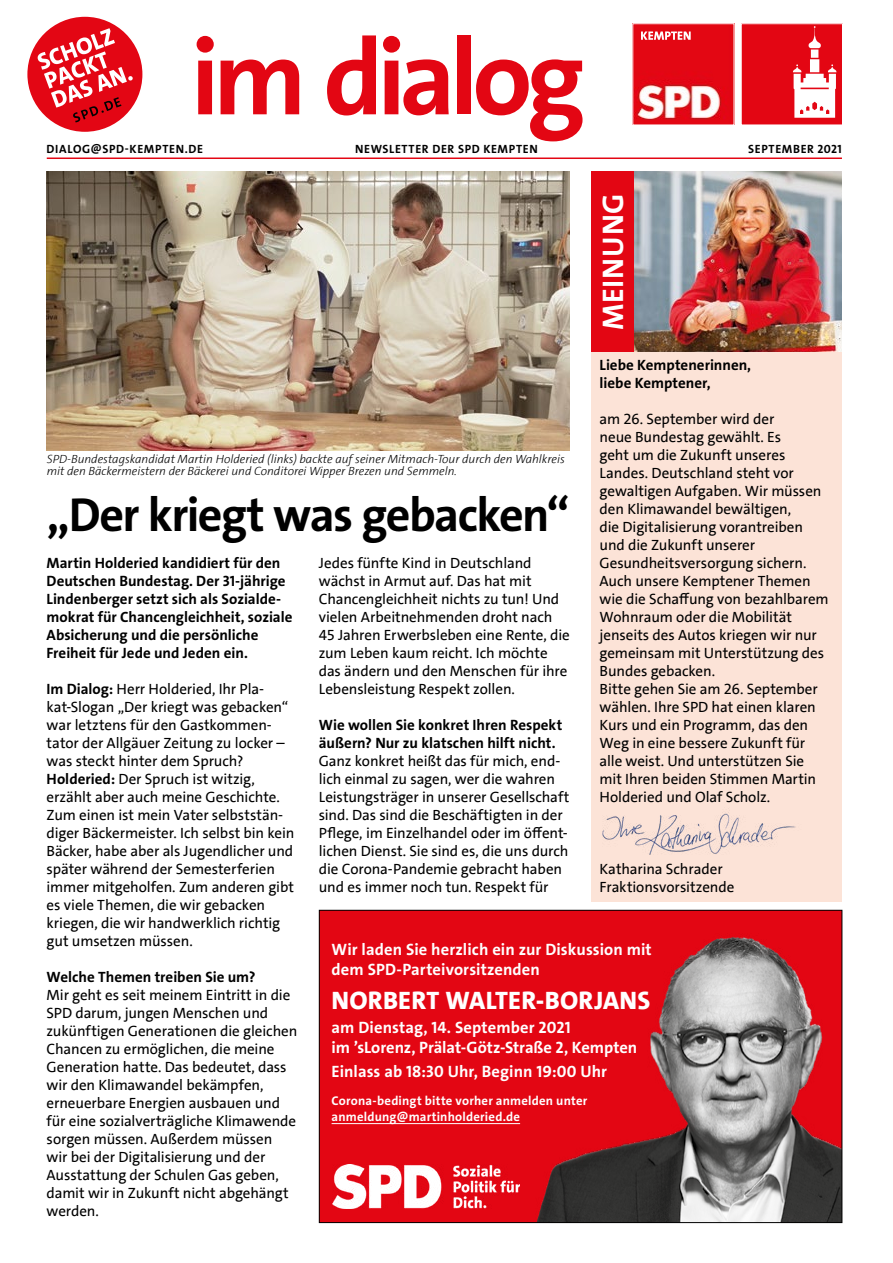
<style>
.page{position:relative;width:893px;height:1263px;background:#fff}
.page>*{position:absolute;margin:0;border:0;box-sizing:border-box;transform-origin:0 0}
.t1{font:700 108px "SPD The Sans";letter-spacing:-.06em;color:#e30613}
.t2{font:700 48px "SPD The Sans";letter-spacing:-.035em;color:#000}
.t3{font:700 30px "SPD The Sans";letter-spacing:.025em;color:#fff}
.t4{font:800 25.5px "SPD The Sans Versal";letter-spacing:.01em;color:#fff}
.t5{font:700 16.5px/19.8px "SPD The Sans";letter-spacing:.005em;color:#fff}
.t6{font:15px/18px "SPD The Sans";letter-spacing:-.005em;color:#000}
.t7{font:700 15px/18px "SPD The Sans";color:#000}
.t8{font:700 12.75px "SPD The Sans";letter-spacing:.015em;color:#fff}
.t9{font:italic 300 12px/12px "SPD The Sans";color:#000}
.t10{font:700 12px "SPD The Sans";letter-spacing:.055em;color:#000}
.s1{font-weight:700}
</style>
<div class="page">
<div style="left:27px;top:16px;width:116px;height:117px;background:#e30614;border-radius:50%"></div>
<div style="left:26px;top:15px;width:118px;height:118px;border:2px solid #fff;border-radius:50%"></div>
<svg style="left:38px;top:28px;width:95px;height:94px"></svg>
<div style="left:319px;top:910px;width:523px;height:312px;background:#e30613"></div>
<img style="left:423px;top:937px;width:417px;height:284px">
<div style="left:319px;top:910px;width:523px;height:313px;border:1px solid #000"></div>
<img style="left:47px;top:172px;width:523px;height:278px">
<hr style="left:47px;top:157px;width:795px;height:2px;background:#e30613">
<img style="left:634px;top:25px;width:98px;height:98px">
<svg style="left:641px;top:31px;width:50px;height:9px"></svg>
<div style="left:741px;top:24px;width:101px;height:101px;background:#e30613"></div>
<div style="left:741px;top:23px;width:102px;height:102px;border:1px solid #fff"></div>
<svg style="left:793px;top:26px;width:44px;height:92px"></svg>
<div style="left:591px;top:352px;width:251px;height:549px;background:#fce3d7"></div>
<img style="left:633px;top:172px;width:209px;height:180px">
<img style="left:602px;top:812px;width:194px;height:43px">
<div style="left:591px;top:172px;width:42px;height:180px;background:#e30613"></div>
<hr style="left:332px;top:1123px;width:188px;height:1px;background:#fff">
<img style="left:332px;top:1164px;width:187px;height:45px">
<p class="t1" style="left:191px;top:8px;width:396px">im dialog</p>
<p class="t10" style="left:47px;top:141px;width:158px">DIALOG@SPD-KEMPTEN.DE</p>
<p class="t10" style="left:355px;top:141px;width:184px">NEWSLETTER DER SPD KEMPTEN</p>
<p class="t10" style="left:748px;top:141px;width:95px">SEPTEMBER 2021</p>
<p class="t3" style="left:594px;top:330px;width:138px;rotate:-90deg">MEINUNG</p>
<p class="t7" style="left:600px;top:356px;width:153px">Liebe Kemptenerinnen,</p>
<p class="t7" style="left:600px;top:374px;width:113px">liebe Kemptener,</p>
<p class="t6" style="left:600px;top:410px;width:231px">am 26. September wird der<br>neue Bundestag gewählt. Es<br>geht um die Zukunft unseres<br>Landes. Deutschland steht vor gewaltigen Aufgaben. Wir müssen den Klimawandel bewältigen,<br>die Digitalisierung vorantreiben und die Zukunft unserer<br>Gesundheitsversorgung sichern.<br>Auch unsere Kemptener Themen wie die Schaffung von bezahlbarem<br>Wohnraum oder die Mobilität jenseits des Autos kriegen wir nur gemeinsam mit Unterstützung des<br>Bundes gebacken.</p>
<p class="t6" style="left:600px;top:680px;width:220px">Bitte gehen Sie am 26. September wählen. Ihre SPD hat einen klaren<br>Kurs und ein Programm, das den<br>Weg in eine bessere Zukunft für alle weist. Und unterstützen Sie mit Ihren beiden Stimmen Martin<br>Holderied und Olaf Scholz.</p>
<p class="t9" style="left:47px;top:453px;width:520px">SPD-Bundestagskandidat Martin Holderied (links) backte auf seiner Mitmach-Tour durch den Wahlkreis mit den Bäckermeistern der Bäckerei und Conditorei Wipper Brezen und Semmeln.</p>
<p class="t2" style="left:47px;top:484px;width:525px">„Der kriegt was gebacken“</p>
<p class="t7" style="left:47px;top:554px;width:247px">Martin Holderied kandidiert für den Deutschen Bundestag. Der 31-jährige Lindenberger setzt sich als Sozialde&shy;mokrat für Chancengleichheit, soziale Absicherung und die persönliche Freiheit für Jede und Jeden ein.</p>
<p class="t6" style="left:47px;top:680px;width:243px"><span class="s1">Im Dialog:</span> Herr Holderied, Ihr Pla&shy;kat-Slogan „Der kriegt was gebacken“ war letztens für den Gastkommen&shy;tator der Allgäuer Zeitung zu locker – was steckt hinter dem Spruch?</p>
<p class="t6" style="left:47px;top:770px;width:249px"><span class="s1">Holderied:</span> Der Spruch ist witzig, erzählt aber auch meine Geschichte.<br>Zum einen ist mein Vater selbststän&shy;diger Bäckermeister. Ich selbst bin kein Bäcker, habe aber als Jugendlicher und später während der Semesterferien immer mitgeholfen. Zum anderen gibt es viele Themen, die wir gebacken kriegen, die wir handwerklich richtig gut umsetzen müssen.</p>
<p class="t7" style="left:47px;top:968px;width:210px">Welche Themen treiben Sie um?</p>
<p class="t6" style="left:47px;top:986px;width:252px">Mir geht es seit meinem Eintritt in die SPD darum, jungen Menschen und zukünftigen Generationen die gleichen Chancen zu ermöglichen, die meine Generation hatte. Das bedeutet, dass wir den Klimawandel bekämpfen, erneuerbare Energien ausbauen und für eine sozialverträgliche Klimawende sorgen müssen. Außerdem müssen<br>wir bei der Digitalisierung und der Ausstattung der Schulen Gas geben, damit wir in Zukunft nicht abgehängt werden.</p>
<p class="t6" style="left:319px;top:554px;width:252px">Jedes fünfte Kind in Deutschland wächst in Armut auf. Das hat mit Chancengleichheit nichts zu tun! Und vielen Arbeitnehmenden droht nach 45 Jahren Erwerbsleben eine Rente, die zum Leben kaum reicht. Ich möchte das ändern und den Menschen für ihre Lebensleistung Respekt zollen.</p>
<p class="t7" style="left:319px;top:716px;width:245px">Wie wollen Sie konkret Ihren Respekt äußern? Nur zu klatschen hilft nicht.</p>
<p class="t6" style="left:319px;top:752px;width:252px">Ganz konkret heißt das für mich, end&shy;lich einmal zu sagen, wer die wahren Leistungsträger in unserer Gesellschaft sind. Das sind die Beschäftigten in der Pflege, im Einzelhandel oder im öffent&shy;lichen Dienst. Sie sind es, die uns durch die Corona-Pandemie gebracht haben und es immer noch tun. Respekt für</p>
<p class="t6" style="left:600px;top:860px;width:125px">Katharina Schrader</p>
<p class="t6" style="left:600px;top:878px;width:136px">Fraktionsvorsitzende</p>
<p class="t5" style="left:332px;top:939px;width:322px">Wir laden Sie herzlich ein zur Diskussion mit dem SPD-Parteivorsitzenden</p>
<p class="t4" style="left:332px;top:984px;width:320px">NORBERT WALTER-BORJANS</p>
<p class="t5" style="left:332px;top:1018px;width:241px">am Dienstag, 14. September 2021</p>
<p class="t5" style="left:332px;top:1038px;width:307px">im ’sLorenz, Prälat-Götz-Straße 2, Kempten</p>
<p class="t5" style="left:332px;top:1062px;width:277px">Einlass ab 18:30 Uhr, Beginn 19:00 Uhr</p>
<p class="t8" style="left:332px;top:1093px;width:257px">Corona-bedingt bitte vorher anmelden unter</p>
<p class="t8" style="left:332px;top:1108px;width:190px">anmeldung@martinholderied.de</p>
</div>
